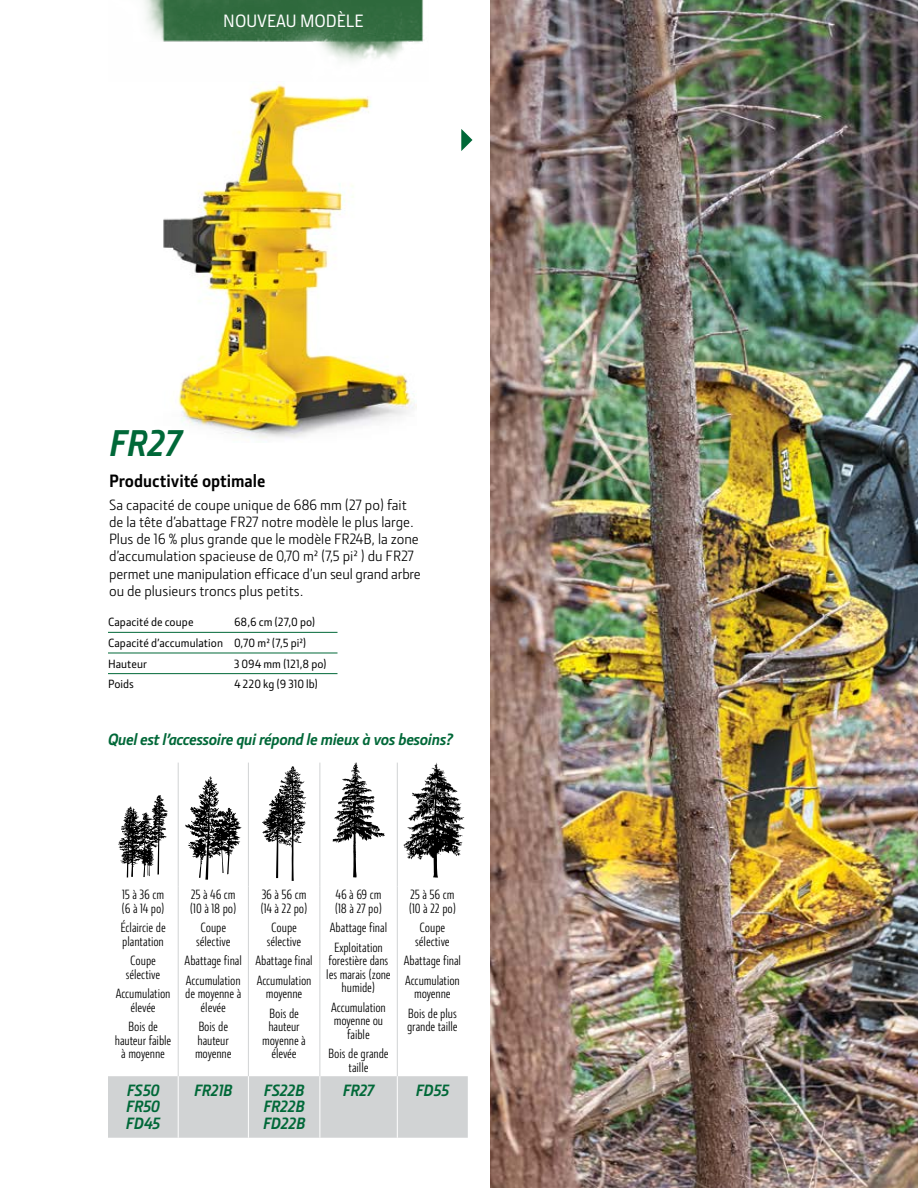
<style>
.page{position:relative;width:918px;height:1188px;background:#fff}
.page>*{position:absolute;margin:0;border:0;box-sizing:border-box;transform-origin:0 0}
.t1{font:italic 700 37.5px "JD Sans Pro";color:#006838}
.t2{font:700 18px "JD Sans Pro";color:#000}
.t3{font:500 18px "JD Sans Pro";color:#fff}
.t4{font:italic 700 16.5px/16.5px "JD Sans Pro";letter-spacing:-.015em;color:#006838;text-align:justify}
.t5{font:15px/17.2px "JD Sans Pro";color:#000}
.t6{font:13.5px/13.5px "JD Sans Pro Cond";letter-spacing:-.005em;color:#000;text-align:center}
.t7{font:500 12px/20.7px "JD Sans Pro";letter-spacing:.005em;color:#000}
</style>
<div class="page">
<hr style="left:108px;top:632px;width:126px;height:1px;background:#006838">
<hr style="left:234px;top:632px;width:104px;height:1px;background:#006838">
<hr style="left:108px;top:653px;width:126px;height:1px;background:#006838">
<hr style="left:234px;top:653px;width:104px;height:1px;background:#006838">
<hr style="left:108px;top:673px;width:126px;height:1px;background:#006838">
<hr style="left:234px;top:673px;width:104px;height:1px;background:#006838">
<svg style="left:461px;top:129px;width:11px;height:22px"></svg>
<div style="left:108px;top:1076px;width:360px;height:62px;background:#d1d3d4"></div>
<hr style="left:178px;top:763px;width:1px;height:124px;background:#d1d3d4">
<hr style="left:248px;top:763px;width:1px;height:124px;background:#d1d3d4">
<hr style="left:320px;top:763px;width:1px;height:124px;background:#d1d3d4">
<hr style="left:397px;top:763px;width:1px;height:124px;background:#d1d3d4">
<hr style="left:178px;top:887px;width:1px;height:189px;background:#d1d3d4">
<hr style="left:248px;top:887px;width:1px;height:189px;background:#d1d3d4">
<hr style="left:320px;top:887px;width:1px;height:189px;background:#d1d3d4">
<hr style="left:397px;top:887px;width:1px;height:189px;background:#d1d3d4">
<hr style="left:178px;top:1076px;width:1px;height:62px;background:#fff">
<hr style="left:248px;top:1076px;width:1px;height:62px;background:#fff">
<hr style="left:320px;top:1076px;width:1px;height:62px;background:#fff">
<hr style="left:397px;top:1076px;width:1px;height:62px;background:#fff">
<svg style="left:118px;top:795px;width:50px;height:83px"></svg>
<svg style="left:185px;top:776px;width:57px;height:104px"></svg>
<svg style="left:262px;top:766px;width:44px;height:115px"></svg>
<svg style="left:332px;top:763px;width:53px;height:115px"></svg>
<svg style="left:403px;top:763px;width:62px;height:115px"></svg>
<img style="left:491px;top:0;width:427px;height:1188px">
<img style="left:144px;top:0;width:280px;height:62px">
<img style="left:163px;top:84px;width:254px;height:355px">
<img style="left:164px;top:87px;width:114px;height:293px">
<h2 class="t3" style="left:223px;top:9px;width:142px">NOUVEAU MODÈLE</h2>
<h1 class="t1" style="left:109px;top:419px;width:74px">FR27</h1>
<h2 class="t2" style="left:109px;top:469px;width:158px">Productivité optimale</h2>
<p class="t5" style="left:109px;top:495px;width:313px">Sa capacité de coupe unique de 686 mm (27 po) fait de la tête d’abattage FR27 notre modèle le plus large.<br>Plus de 16 % plus grande que le modèle FR24B, la zone d’accumulation spacieuse de 0,70 m² (7,5 pi² ) du FR27 permet une manipulation efficace d’un seul grand arbre ou de plusieurs troncs plus petits.</p>
<p class="t7" style="left:108px;top:612px;width:87px">Capacité de coupe</p>
<p class="t7" style="left:108px;top:612px;width:209px;text-indent:126px">68,6 cm (27,0 po)<br>Capacité d’accumulation 0,70 m² (7,5 pi²)<br>Hauteur</p>
<p class="t7" style="left:234px;top:653px;width:94px">3 094 mm (121,8 po)</p>
<p class="t7" style="left:108px;top:673px;width:28px">Poids</p>
<p class="t7" style="left:234px;top:673px;width:86px">4 220 kg (9 310 lb)</p>
<p class="t4" style="left:108px;top:730px;width:346px">Quel est l’accessoire qui répond le mieux à vos besoins?</p>
<p class="t6" style="left:122px;top:888px;width:45px;text-align:left">15 à 36 cm (6 à 14 po)</p>
<p class="t6" style="left:120px;top:921px;width:47px;text-align:left">Éclaircie de plantation</p>
<p class="t6" style="left:126px;top:954px;width:36px">Coupe sélective</p>
<p class="t6" style="left:116px;top:987px;width:56px">Accumulation élevée</p>
<p class="t6" style="left:115px;top:1020px;width:58px">Bois de hauteur faible à moyenne</p>
<p class="t6" style="left:190px;top:888px;width:48px;text-align:left">25 à 46 cm (10 à 18 po)</p>
<p class="t6" style="left:196px;top:921px;width:36px">Coupe sélective</p>
<p class="t6" style="left:185px;top:951px;width:59px;line-height:19.5px;text-align:left">Abattage final<br>Accumulation</p>
<p class="t6" style="left:185px;top:987px;width:57px">de moyenne à élevée</p>
<p class="t6" style="left:195px;top:1020px;width:38px;text-align:left">Bois de hauteur moyenne</p>
<p class="t6" style="left:261px;top:888px;width:49px;text-align:left">36 à 56 cm (14 à 22 po)</p>
<p class="t6" style="left:267px;top:921px;width:36px">Coupe sélective</p>
<p class="t6" style="left:255px;top:951px;width:59px;line-height:19.5px;text-align:left">Abattage final<br>Accumulation</p>
<p class="t6" style="left:266px;top:984px;width:38px;line-height:19.5px;text-align:left">moyenne<br>Bois de</p>
<p class="t6" style="left:262px;top:1020px;width:45px">hauteur moyenne à élevée</p>
<p class="t6" style="left:335px;top:888px;width:49px;text-align:left">46 à 69 cm (18 à 27 po)</p>
<p class="t6" style="left:330px;top:918px;width:59px;line-height:19.5px">Abattage final<br>Exploitation</p>
<p class="t6" style="left:326px;top:954px;width:66px">forestière dans les marais (zone humide)</p>
<p class="t6" style="left:331px;top:1000px;width:56px">Accumulation moyenne ou faible</p>
<p class="t6" style="left:328px;top:1047px;width:62px">Bois de grande taille</p>
<p class="t6" style="left:409px;top:888px;width:49px;text-align:left">25 à 56 cm (10 à 22 po)</p>
<p class="t6" style="left:415px;top:921px;width:36px">Coupe sélective</p>
<p class="t6" style="left:404px;top:951px;width:59px;line-height:19.5px;text-align:left">Abattage final<br>Accumulation</p>
<p class="t6" style="left:408px;top:984px;width:50px;line-height:19.5px">moyenne<br>Bois de plus</p>
<p class="t6" style="left:407px;top:1020px;width:52px">grande taille</p>
<p class="t4" style="left:126px;top:1081px;width:36px">FS50<br>FR50<br>FD45</p>
<p class="t4" style="left:194px;top:1081px;width:40px">FR21B</p>
<p class="t4" style="left:263px;top:1081px;width:44px">FS22B FR22B FD22B</p>
<p class="t4" style="left:343px;top:1081px;width:33px">FR27</p>
<p class="t4" style="left:416px;top:1081px;width:35px">FD55</p>
</div>
